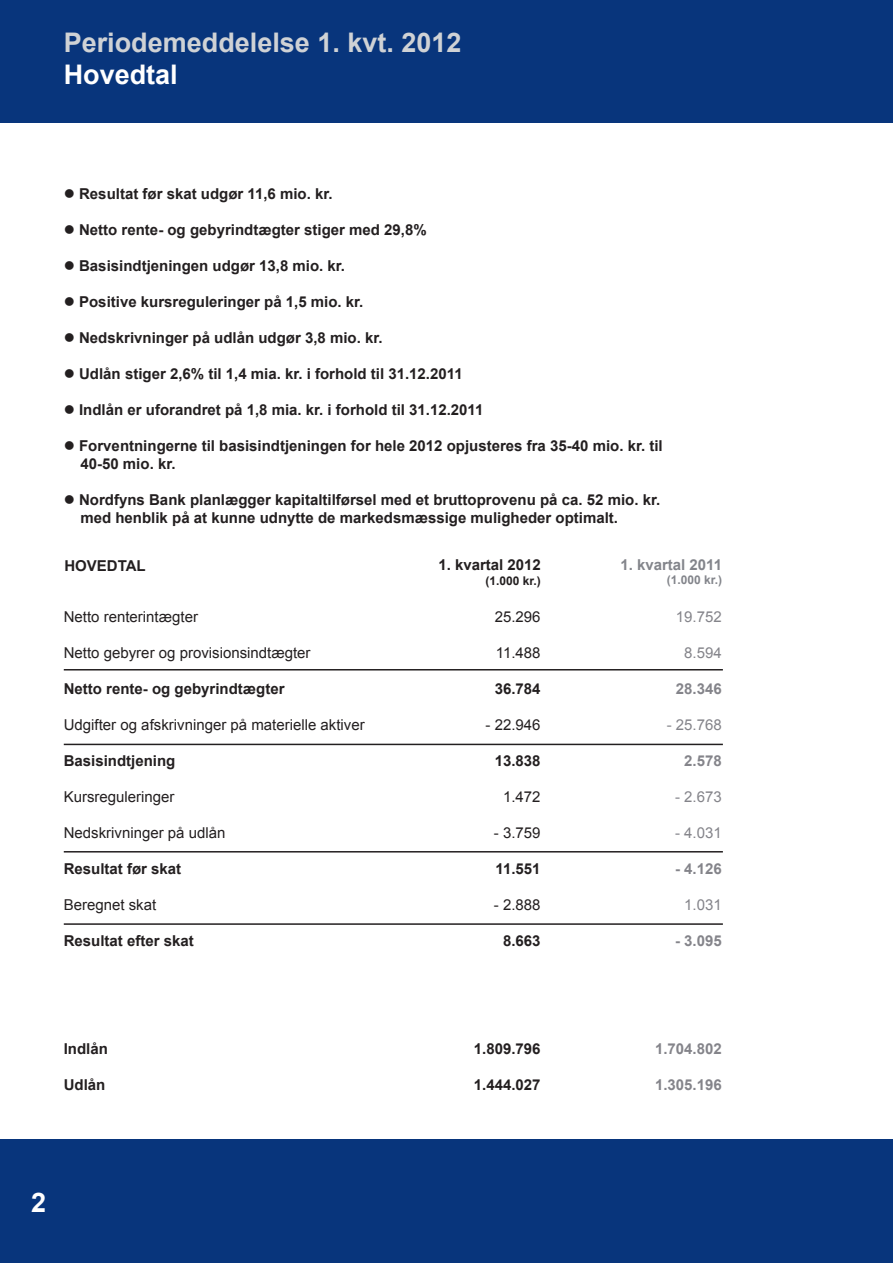
<style>
.page{position:relative;width:893px;height:1263px;background:#fff}
.page>*{position:absolute;margin:0;border:0;box-sizing:border-box;transform-origin:0 0}
.t1{font:700 27px "Arial";color:#cfd2d5}
.t2{font:700 27px "Arial";color:#fff}
.t3{font:700 15px/18px "Arial";color:#231f20}
.t4{font:15px "Arial";color:#231f20}
.t5{font:700 15px "Arial";color:#84848a}
.t6{font:15px "Arial";color:#84848a}
.t7{font:700 15px "Arial";color:#83858b}
.t8{font:700 12px "Arial";color:#231f20}
.t9{font:700 12px "Arial";color:#83858b}
</style>
<div class="page">
<div style="left:0;top:0;width:893px;height:123px;background:#08357c"></div>
<div style="left:0;top:1139px;width:893px;height:124px;background:#08357c"></div>
<hr style="left:64px;top:669px;width:659px;height:1px;background:#231f20">
<hr style="left:64px;top:744px;width:659px;height:1px;background:#231f20">
<hr style="left:64px;top:851px;width:659px;height:1px;background:#231f20">
<hr style="left:64px;top:923px;width:659px;height:2px;background:#231f20">
<h1 class="t1" style="left:64px;top:24px;width:399px">Periodemeddelelse 1. kvt. 2012</h1>
<h1 class="t2" style="left:64px;top:57px;width:116px">Hovedtal</h1>
<p class="t3" style="left:64px;top:185px;width:270px">● Resultat før skat udgør 11,6 mio. kr.</p>
<p class="t3" style="left:64px;top:221px;width:364px">● Netto rente- og gebyrindtægter stiger med 29,8%</p>
<p class="t3" style="left:64px;top:257px;width:283px">● Basisindtjeningen udgør 13,8 mio. kr.</p>
<p class="t3" style="left:64px;top:293px;width:301px">● Positive kursreguleringer på 1,5 mio. kr.</p>
<p class="t3" style="left:64px;top:329px;width:320px">● Nedskrivninger på udlån udgør 3,8 mio. kr.</p>
<p class="t3" style="left:64px;top:365px;width:400px">● Udlån stiger 2,6% til 1,4 mia. kr. i forhold til 31.12.2011</p>
<p class="t3" style="left:64px;top:401px;width:421px">● Indlån er uforandret på 1,8 mia. kr. i forhold til 31.12.2011</p>
<p class="t3" style="left:80px;top:437px;width:584px;text-indent:-17px">● Forventningerne til basisindtjeningen for hele 2012 opjusteres fra 35-40 mio. kr. til<br>40-50 mio. kr.</p>
<p class="t3" style="left:80px;top:491px;width:581px;text-indent:-17px">● Nordfyns Bank planlægger kapitaltilførsel med et bruttoprovenu på ca. 52 mio. kr. med henblik på at kunne udnytte de markedsmæssige muligheder optimalt.</p>
<p class="t3" style="left:64px;top:557px;width:83px">HOVEDTAL</p>
<p class="t4" style="left:64px;top:607px;width:136px">Netto renterintægter</p>
<p class="t4" style="left:64px;top:643px;width:248px">Netto gebyrer og provisionsindtægter</p>
<p class="t3" style="left:64px;top:680px;width:222px">Netto rente- og gebyrindtægter</p>
<p class="t4" style="left:64px;top:715px;width:302px">Udgifter og afskrivninger på materielle aktiver</p>
<p class="t3" style="left:64px;top:752px;width:113px">Basisindtjening</p>
<p class="t4" style="left:64px;top:787px;width:112px">Kursreguleringer</p>
<p class="t4" style="left:64px;top:823px;width:163px">Nedskrivninger på udlån</p>
<p class="t3" style="left:64px;top:860px;width:119px">Resultat før skat</p>
<p class="t4" style="left:64px;top:895px;width:94px">Beregnet skat</p>
<p class="t3" style="left:64px;top:932px;width:132px">Resultat efter skat</p>
<p class="t3" style="left:64px;top:1040px;width:46px">Indlån</p>
<p class="t3" style="left:64px;top:1076px;width:43px">Udlån</p>
<p class="t3" style="left:438px;top:556px;width:104px">1. kvartal 2012</p>
<p class="t8" style="left:486px;top:572px;width:57px">(1.000 kr.)</p>
<p class="t4" style="left:495px;top:607px;width:47px">25.296</p>
<p class="t4" style="left:496px;top:643px;width:46px">11.488</p>
<p class="t3" style="left:495px;top:680px;width:47px">36.784</p>
<p class="t4" style="left:485px;top:715px;width:57px">- 22.946</p>
<p class="t3" style="left:495px;top:752px;width:47px">13.838</p>
<p class="t4" style="left:503px;top:787px;width:39px">1.472</p>
<p class="t4" style="left:494px;top:823px;width:48px">- 3.759</p>
<p class="t3" style="left:495px;top:860px;width:47px">11.551</p>
<p class="t4" style="left:494px;top:895px;width:48px">- 2.888</p>
<p class="t3" style="left:503px;top:932px;width:39px">8.663</p>
<p class="t3" style="left:474px;top:1040px;width:68px">1.809.796</p>
<p class="t3" style="left:474px;top:1076px;width:68px">1.444.027</p>
<p class="t7" style="left:620px;top:555px;width:103px">1. kvartal 2011</p>
<p class="t9" style="left:667px;top:572px;width:57px">(1.000 kr.)</p>
<p class="t6" style="left:676px;top:607px;width:47px">19.752</p>
<p class="t6" style="left:684px;top:643px;width:39px">8.594</p>
<p class="t5" style="left:676px;top:679px;width:47px">28.346</p>
<p class="t6" style="left:667px;top:715px;width:57px">- 25.768</p>
<p class="t5" style="left:684px;top:751px;width:39px">2.578</p>
<p class="t6" style="left:675px;top:787px;width:48px">- 2.673</p>
<p class="t6" style="left:675px;top:823px;width:48px">- 4.031</p>
<p class="t5" style="left:675px;top:859px;width:48px">- 4.126</p>
<p class="t6" style="left:684px;top:895px;width:39px">1.031</p>
<p class="t5" style="left:675px;top:931px;width:48px">- 3.095</p>
<p class="t5" style="left:655px;top:1039px;width:68px">1.704.802</p>
<p class="t5" style="left:655px;top:1075px;width:68px">1.305.196</p>
<h1 class="t2" style="left:31px;top:1185px;width:17px">2</h1>
</div>
